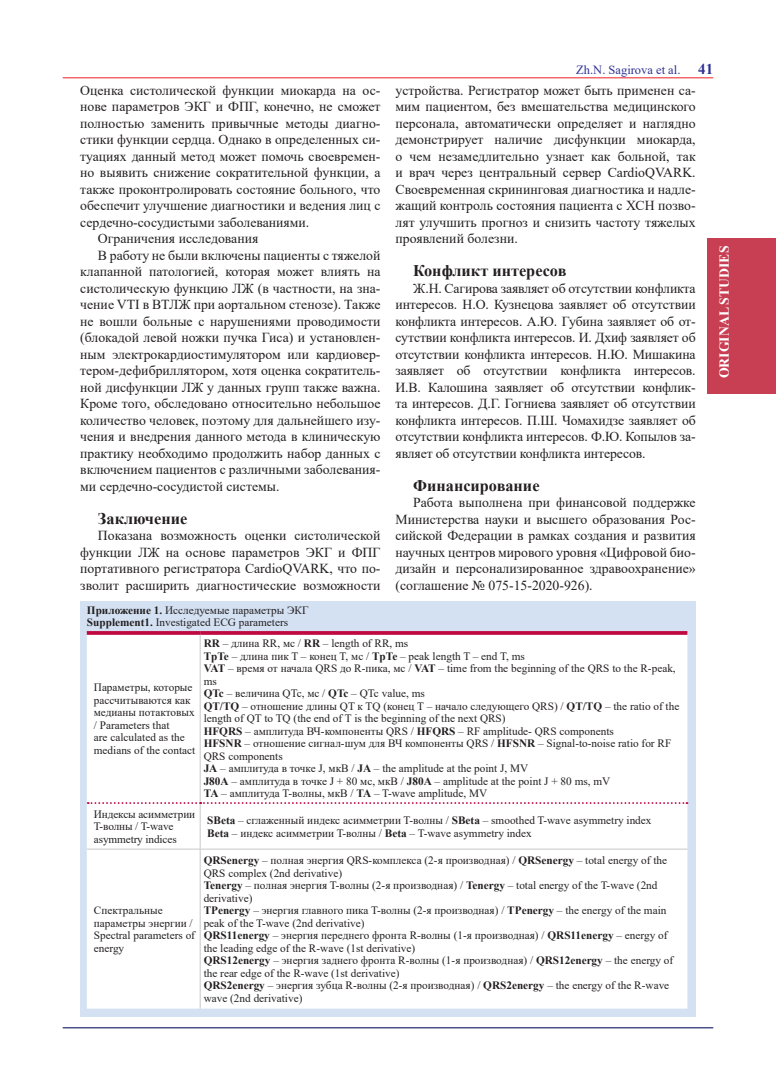
<style>
.page{position:relative;width:776px;height:1088px;background:#fff}
.page>*{position:absolute;margin:0;border:0;box-sizing:border-box;transform-origin:0 0}
.t1{font:700 16.25px "Times New Roman";color:#231f20}
.t2{font:13.75px/16.5px "Times New Roman";color:#231f20;text-align:justify}
.t3{font:700 13.75px "Times New Roman";color:#fff}
.t4{font:12.5px "Times New Roman";color:#2e3092}
.t5{font:11.25px/12.5px "Times New Roman";color:#231f20}
.s1{font-weight:700}
.s2{font-weight:700;font-size:15px}
</style>
<div class="page">
<hr style="left:63px;top:78px;width:650px;height:1px;background:#ee1d23">
<hr style="left:63px;top:1027px;width:650px;height:1px;background:#283071">
<div style="left:707px;top:238px;width:69px;height:156px;background:#c83e53"></div>
<div style="left:80px;top:601px;width:616px;height:415px;background:#d4e1f2"></div>
<div style="left:87px;top:635px;width:600px;height:373px;background:#fff"></div>
<svg style="left:87px;top:631px;width:113px;height:4px"></svg>
<svg style="left:200px;top:631px;width:487px;height:4px;background:#c2164c"></svg>
<hr style="left:87px;top:849px;width:113px;height:1px;background:#c7c8ca">
<hr style="left:200px;top:849px;width:487px;height:1px;background:#c7c8ca">
<hr style="left:200px;top:635px;width:1px;height:167px;background:#c7c8ca">
<hr style="left:200px;top:804px;width:1px;height:45px;background:#c7c8ca">
<hr style="left:200px;top:849px;width:1px;height:159px;background:#c7c8ca">
<svg style="left:88px;top:802px;width:599px;height:2px"></svg>
<p class="t2" style="left:80px;top:82px;width:302px">Оценка систолической функции миокарда на ос-</p>
<p class="t2" style="left:80px;top:98px;width:302px">нове параметров ЭКГ и ФПГ, конечно, не сможет</p>
<p class="t2" style="left:80px;top:115px;width:302px">полностью заменить привычные методы диагно-</p>
<p class="t2" style="left:80px;top:131px;width:302px">стики функции сердца. Однако в определенных си-</p>
<p class="t2" style="left:80px;top:148px;width:302px">туациях данный метод может помочь своевремен-</p>
<p class="t2" style="left:80px;top:164px;width:302px">но выявить снижение сократительной функции, а</p>
<p class="t2" style="left:80px;top:181px;width:302px">также проконтролировать состояние больного, что</p>
<p class="t2" style="left:80px;top:197px;width:302px">обеспечит улучшение диагностики и ведения лиц с</p>
<p class="t2" style="left:80px;top:214px;width:231px">сердечно-сосудистыми заболеваниями.</p>
<p class="t2" style="left:98px;top:230px;width:162px">Ограничения исследования</p>
<p class="t2" style="left:98px;top:247px;width:284px">В работу не были включены пациенты с тяжелой</p>
<p class="t2" style="left:80px;top:263px;width:302px">клапанной патологией, которая может влиять на</p>
<p class="t2" style="left:80px;top:280px;width:302px">систолическую функцию ЛЖ (в частности, на зна-</p>
<p class="t2" style="left:80px;top:296px;width:302px">чение VTI в ВТЛЖ при аортальном стенозе). Также</p>
<p class="t2" style="left:80px;top:313px;width:302px">не вошли больные с нарушениями проводимости</p>
<p class="t2" style="left:80px;top:329px;width:302px">(блокадой левой ножки пучка Гиса) и установлен-</p>
<p class="t2" style="left:80px;top:346px;width:302px">ным электрокардиостимулятором или кардиовер-</p>
<p class="t2" style="left:80px;top:362px;width:302px">тером-дефибриллятором, хотя оценка сократитель-</p>
<p class="t2" style="left:80px;top:379px;width:302px">ной дисфункции ЛЖ у данных групп также важна.</p>
<p class="t2" style="left:80px;top:395px;width:302px">Кроме того, обследовано относительно небольшое</p>
<p class="t2" style="left:80px;top:412px;width:302px">количество человек, поэтому для дальнейшего изу-</p>
<p class="t2" style="left:80px;top:428px;width:302px">чения и внедрения данного метода в клиническую</p>
<p class="t2" style="left:80px;top:445px;width:302px">практику необходимо продолжить набор данных с</p>
<p class="t2" style="left:80px;top:461px;width:302px">включением пациентов с различными заболевания-</p>
<p class="t2" style="left:80px;top:478px;width:201px">ми сердечно-сосудистой системы.</p>
<p class="t1" style="left:98px;top:507px;width:91px">Заключение</p>
<p class="t2" style="left:80px;top:527px;width:302px;text-indent:18px">Показана возможность оценки систолической функции ЛЖ на основе параметров ЭКГ и ФПГ портативного регистратора CardioQVARK, что по&shy;зволит расширить диагностические возможности</p>
<p class="t5" style="left:87px;top:603px;width:223px"><span class="s1">Приложение 1.</span> Исследуемые параметры ЭКГ<br><span class="s1">Supplement1.</span> Investigated ECG parameters</p>
<p class="t4" style="left:576px;top:61px;width:138px">Zh.N. Sagirova et al. <span class="s2">41</span></p>
<p class="t2" style="left:395px;top:82px;width:302px">устройства. Регистратор может быть применен са&shy;мим пациентом, без вмешательства медицинского персонала, автоматически определяет и наглядно демонстрирует наличие дисфункции миокарда, о чем незамедлительно узнает как больной, так и врач через центральный сервер CardioQVARK.<br>Своевременная скрининговая диагностика и надле&shy;жащий контроль состояния пациента с ХСН позво&shy;лят улучшить прогноз и снизить частоту тяжелых проявлений болезни.</p>
<p class="t1" style="left:413px;top:259px;width:155px">Конфликт интересов</p>
<p class="t2" style="left:395px;top:280px;width:302px;text-indent:18px">Ж.Н. Сагирова заявляет об отсутствии конфликта интересов. Н.О. Кузнецова заявляет об отсутствии конфликта интересов. А.Ю. Губина заявляет об от&shy;сутствии конфликта интересов. И. Дхиф заявляет об отсутствии конфликта интересов. Н.Ю. Мишакина заявляет об отсутствии конфликта интересов.<br>И.В. Калошина заявляет об отсутствии конфлик&shy;та интересов. Д.Г. Гогниева заявляет об отсутствии конфликта интересов. П.Ш. Чомахидзе заявляет об отсутствии конфликта интересов. Ф.Ю. Копылов за&shy;являет об отсутствии конфликта интересов.</p>
<p class="t1" style="left:413px;top:474px;width:128px">Финансирование</p>
<p class="t2" style="left:395px;top:494px;width:302px;text-indent:18px">Работа выполнена при финансовой поддержке Министерства науки и высшего образования Рос&shy;сийской Федерации в рамках создания и развития научных центров мирового уровня «Цифровой био&shy;дизайн и персонализированное здравоохранение» (соглашение № 075-15-2020-926).</p>
<p class="t3" style="left:714px;top:378px;width:134px;rotate:-90deg">ORIGINAL STUDIES</p>
<p class="t5" style="left:94px;top:681px;width:103px">Параметры, которые рассчитываются как медианы потактовых / Parameters that<br>are calculated as the medians of the contact</p>
<p class="t5" style="left:204px;top:637px;width:477px"><span class="s1">RR</span> – длина RR, мс / <span class="s1">RR</span> – length of RR, ms<br><span class="s1">TpTe</span> – длина пик T – конец T, мс / <span class="s1">TpTe</span> – peak length T – end T, ms<br><span class="s1">VAT</span> – время от начала QRS до R-пика, мс / <span class="s1">VAT</span> – time from the beginning of the QRS to the R-peak, ms<br><span class="s1">QTc</span> – величина QTc, мс / <span class="s1">QTc</span> – QTc value, ms<br><span class="s1">QT/TQ</span> – отношение длины QT к TQ (конец T – начало следующего QRS) / <span class="s1">QT/TQ</span> – the ratio of the length of QT to TQ (the end of T is the beginning of the next QRS)<br><span class="s1">HFQRS</span> – амплитуда ВЧ-компоненты QRS / <span class="s1">HFQRS</span> – RF amplitude- QRS components<br><span class="s1">HFSNR</span> – отношение сигнал-шум для ВЧ компоненты QRS / <span class="s1">HFSNR</span> – Signal-to-noise ratio for RF QRS components<br><span class="s1">JA</span> – амплитуда в точке J, мкВ / <span class="s1">JA</span> – the amplitude at the point J, MV<br><span class="s1">J80A</span> – амплитуда в точке J + 80 мс, мкВ / <span class="s1">J80A</span> – amplitude at the point J + 80 ms, mV<br><span class="s1">TA</span> – амплитуда T-волны, мкВ / <span class="s1">TA</span> – T-wave amplitude, MV</p>
<p class="t5" style="left:94px;top:807px;width:103px">Индексы асимметрии<br>T-волны / T-wave asymmetry indices</p>
<p class="t5" style="left:207px;top:814px;width:446px"><span class="s1">SBeta</span> – сглаженный индекс асимметрии T-волны / <span class="s1">SBeta</span> – smoothed T-wave asymmetry index<br><span class="s1">Beta</span> – индекс асимметрии T-волны / <span class="s1">Beta</span> – T-wave asymmetry index</p>
<p class="t5" style="left:204px;top:854px;width:471px"><span class="s1">QRSenergy</span> – полная энергия QRS-комплекса (2-я производная) / <span class="s1">QRSenergy</span> – total energy of the QRS complex (2nd derivative)<br><span class="s1">Tenergy</span> – полная энергия T-волны (2-я производная) / <span class="s1">Tenergy</span> – total energy of the T-wave (2nd derivative)<br><span class="s1">TPenergy</span> – энергия главного пика T-волны (2-я производная) / <span class="s1">TPenergy</span> – the energy of the main peak of the T-wave (2nd derivative)<br><span class="s1">QRS11energy</span> – энергия переднего фронта R-волны (1-я производная) / <span class="s1">QRS11energy</span> – energy of the leading edge of the R-wave (1st derivative)<br><span class="s1">QRS12energy</span> – энергия заднего фронта R-волны (1-я производная) / <span class="s1">QRS12energy</span> – the energy of the rear edge of the R-wave (1st derivative)<br><span class="s1">QRS2energy</span> – энергия зубца R-волны (2-я производная) / <span class="s1">QRS2energy</span> – the energy of the R-wave wave (2nd derivative)</p>
<p class="t5" style="left:94px;top:904px;width:103px">Спектральные параметры энергии /<br>Spectral parameters of energy</p>
</div>
